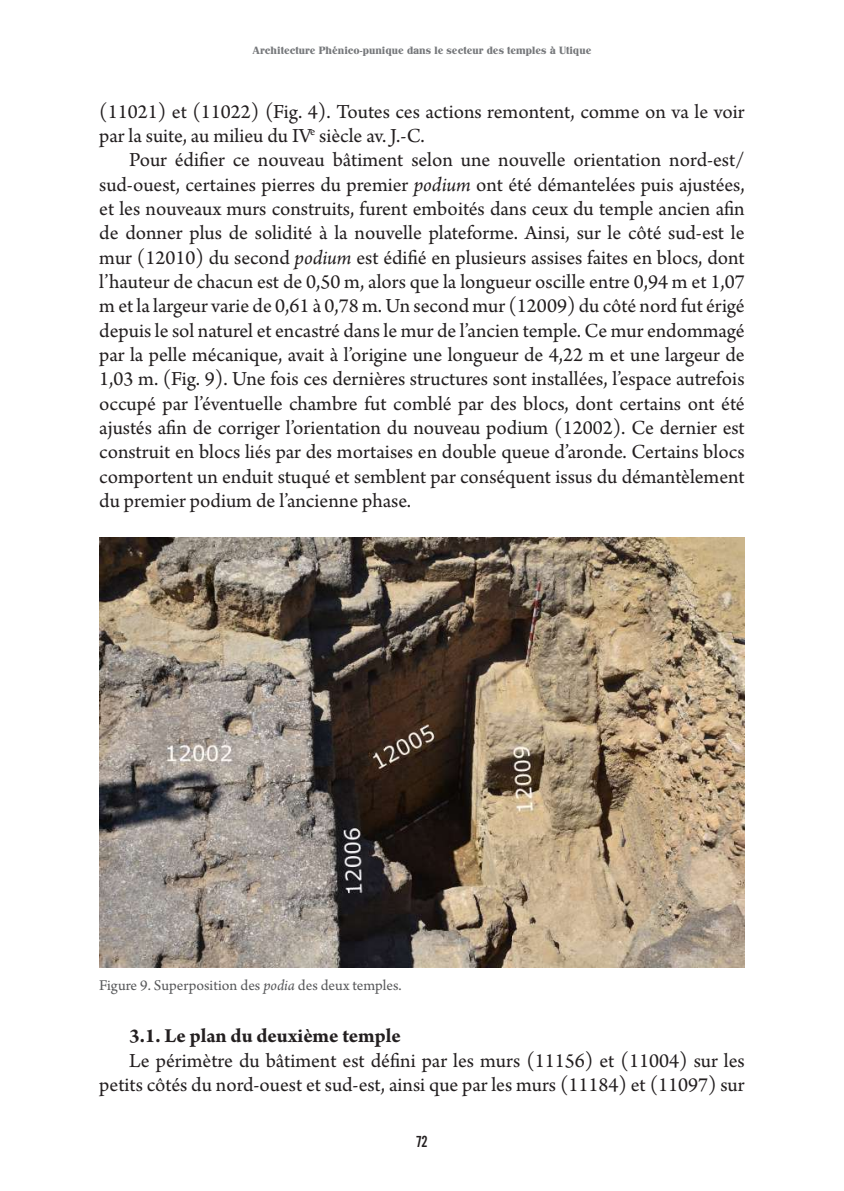
<style>
.page{position:relative;width:844px;height:1191px;background:#fff}
.page>*{position:absolute;margin:0;border:0;box-sizing:border-box;transform-origin:0 0}
.t1{font:21px/24.3px "Arno Pro";color:#231f20}
.t2{font:700 21px "Arno Pro";color:#231f20}
.t3{font:15.75px "Arno Pro";color:#57585a}
.t4{font:15.75px "Alternate Gothic No 2 BT";color:#231f20}
.t5{font:500 10.5px "John Hancock CP";color:#76787b}
.s1{font-style:italic}
</style>
<div class="page">
<img style="left:99px;top:537px;width:645px;height:430px">
<p class="t5" style="left:252px;top:45px;width:340px">Architecture Phénico-punique dans le secteur des temples à Utique</p>
<p class="t1" style="left:99px;top:100px;width:646px">(11021) et (11022) (Fig. 4). Toutes ces actions remontent, comme on va le voir par la suite, au milieu du IV<sup>e</sup> siècle av. J.-C.</p>
<p class="t1" style="left:99px;top:149px;width:646px;text-align:justify;text-indent:30px">Pour édifier ce nouveau bâtiment selon une nouvelle orientation nord-est/ sud-ouest, certaines pierres du premier <span class="s1">podium</span> ont été démantelées puis ajustées, et les nouveaux murs construits, furent emboités dans ceux du temple ancien afin de donner plus de solidité à la nouvelle plateforme. Ainsi, sur le côté sud-est le mur (12010) du second <span class="s1">podium</span> est édifié en plusieurs assises faites en blocs, dont l’hauteur de chacun est de 0,50 m, alors que la longueur oscille entre 0,94 m et 1,07 m et la largeur varie de 0,61 à 0,78 m. Un second mur (12009) du côté nord fut érigé depuis le sol naturel et encastré dans le mur de l’ancien temple. Ce mur endommagé par la pelle mécanique, avait à l’origine une longueur de 4,22 m et une largeur de 1,03 m. (Fig. 9). Une fois ces dernières structures sont installées, l’espace autrefois occupé par l’éventuelle chambre fut comblé par des blocs, dont certains ont été ajustés afin de corriger l’orientation du nouveau podium (12002). Ce dernier est construit en blocs liés par des mortaises en double queue d’aronde. Certains blocs comportent un enduit stuqué et semblent par conséquent issus du démantèlement du premier podium de l’ancienne phase.</p>
<p class="t3" style="left:99px;top:976px;width:304px">Figure 9. Superposition des <span class="s1">podia</span> des deux temples.</p>
<p class="t2" style="left:129px;top:1023px;width:273px">3.1. Le plan du deuxième temple</p>
<p class="t1" style="left:99px;top:1049px;width:646px;text-align:right">Le périmètre du bâtiment est défini par les murs (11156) et (11004) sur les petits côtés du nord-ouest et sud-est, ainsi que par les murs (11184) et (11097) sur</p>
<p class="t4" style="left:416px;top:1133px;width:13px">72</p>
</div>
